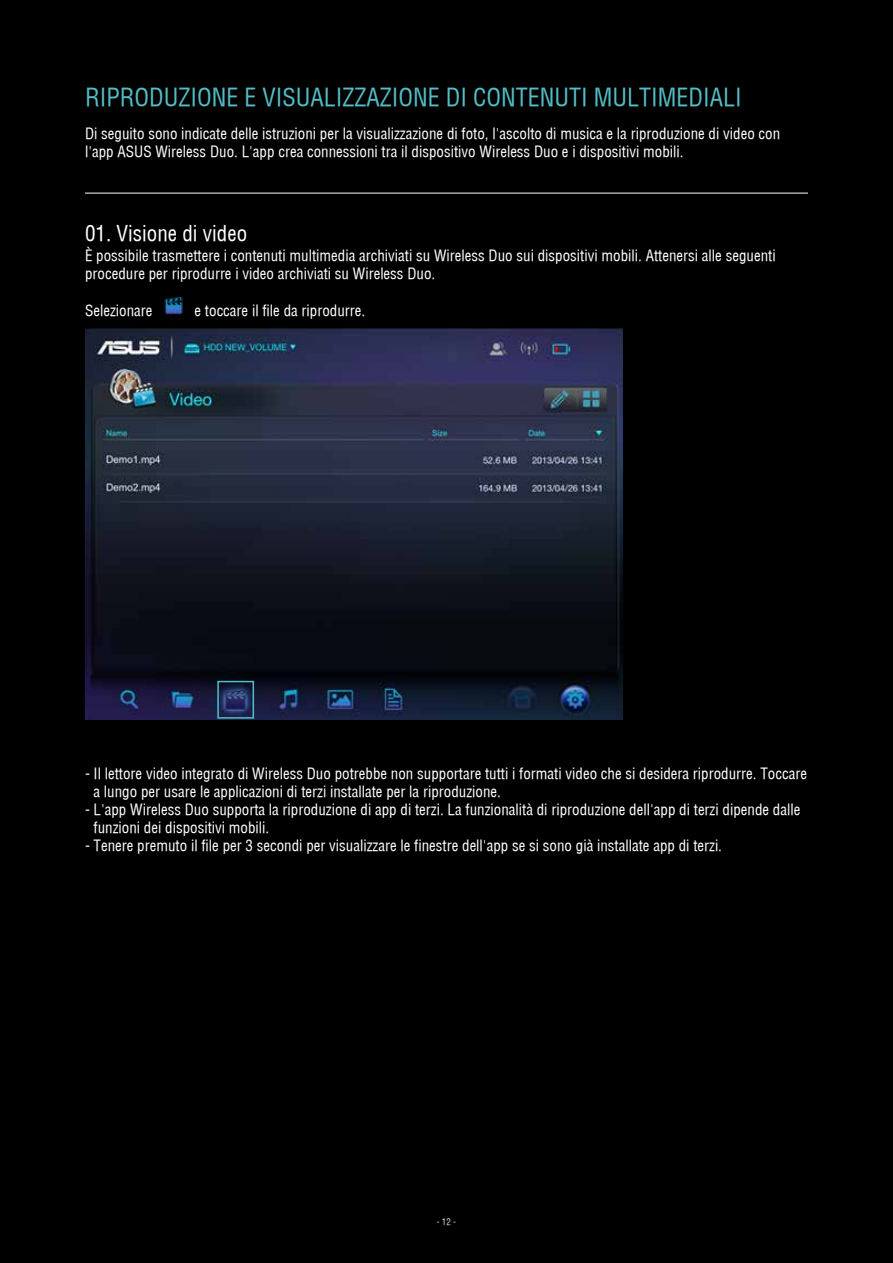
<style>
.page{position:relative;width:893px;height:1263px;background:#000}
.page>*{position:absolute;margin:0;border:0;box-sizing:border-box;transform-origin:0 0}
.t1{font:24px "Helvetica Cond";color:#52bec6}
.t2{font:21px "Helvetica Cond";color:#fff}
.t3{font:15px/18px "Helvetica Cond";color:#fff}
.t4{font:9px "Helvetica Cond";color:#d3d3d4}
</style>
<div class="page">
<img style="left:86px;top:327px;width:537px;height:392px">
<hr style="left:85px;top:193px;width:723px;height:1px;background:#fff">
<div style="left:217px;top:681px;width:37px;height:38px;border:2px solid #52bec6"></div>
<img style="left:164px;top:297px;width:19px;height:18px">
<h1 class="t1" style="left:85px;top:82px;width:28px">Riproduzione</h1>
<h1 class="t1" style="left:244px;top:82px;width:31px">e visualizzazione</h1>
<h1 class="t1" style="left:446px;top:82px;width:41px">di contenuti</h1>
<h1 class="t1" style="left:594px;top:82px;width:13px">multimediali</h1>
<p class="t3" style="left:85px;top:124px;width:697px">Di seguito sono indicate delle istruzioni per la visualizzazione di foto, l'ascolto di musica e la riproduzione di video con l'app ASUS Wireless Duo. L'app crea connessioni tra il dispositivo Wireless Duo e i dispositivi mobili.</p>
<h2 class="t2" style="left:85px;top:221px;width:164px">01. Visione di video</h2>
<p class="t3" style="left:85px;top:247px;width:692px">È possibile trasmettere i contenuti multimedia archiviati su Wireless Duo sui dispositivi mobili. Attenersi alle seguenti procedure per riprodurre i video archiviati su Wireless Duo.</p>
<p class="t3" style="left:85px;top:301px;width:69px">Selezionare</p>
<p class="t3" style="left:195px;top:301px;width:172px">e toccare il file da riprodurre.</p>
<p class="t3" style="left:94px;top:764px;width:715px;text-indent:-9px">- Il lettore video integrato di Wireless Duo potrebbe non supportare tutti i formati video che si desidera riprodurre. Toccare a lungo per usare le applicazioni di terzi installate per la riproduzione.</p>
<p class="t3" style="left:94px;top:800px;width:708px;text-indent:-9px">- L'app Wireless Duo supporta la riproduzione di app di terzi. La funzionalità di riproduzione dell'app di terzi dipende dalle funzioni dei dispositivi mobili.</p>
<p class="t3" style="left:85px;top:836px;width:638px">- Tenere premuto il file per 3 secondi per visualizzare le finestre dell'app se si sono già installate app di terzi.</p>
<p class="t4" style="left:437px;top:1216px;width:21px">- 12 -</p>
</div>
